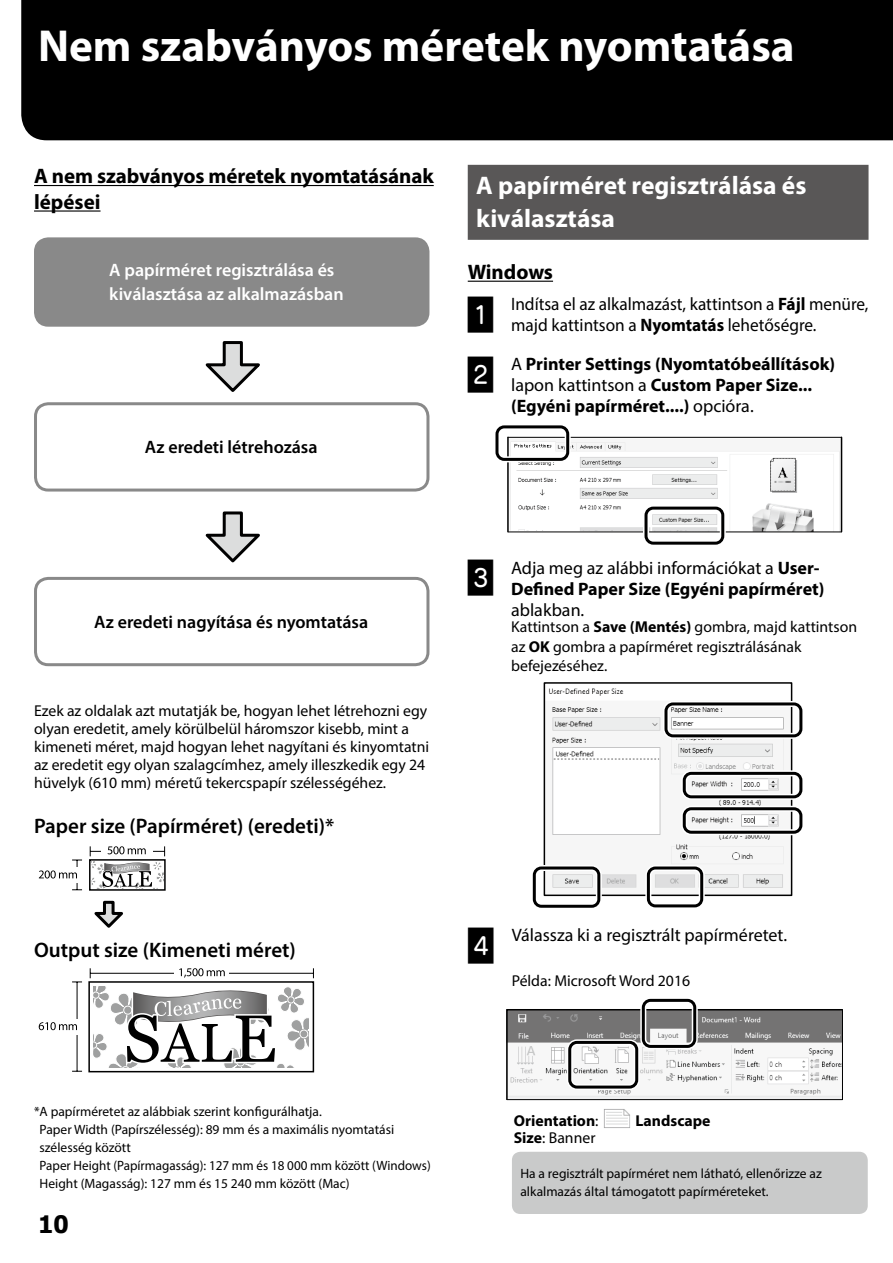
<style>
.page{position:relative;width:893px;height:1263px;background:#fff}
.page>*{position:absolute;margin:0;border:0;box-sizing:border-box;transform-origin:0 0}
.t1{font:700 45px "Myriad Pro";color:#fff}
.t2{font:36px "JNB3 TP";color:#000}
.t3{font:700 25.5px/33px "Myriad Pro";color:#fff}
.t4{font:700 24px "Tahoma";color:#000}
.t5{font:600 21px "Myriad Pro";color:#000}
.t6{font:700 21px/25.5px "Myriad Pro";letter-spacing:-.005em;color:#000}
.t7{font:700 18px/21px "Myriad Pro";color:#000}
.t8{font:18px/21px "Myriad Pro";color:#000;scale:.96 1}
.t9{font:600 18px/24px "Myriad Pro";color:#fff}
.t10{font:600 18px "Myriad Pro";color:#000}
.t11{font:18px "Myriad Pro";color:#000}
.t12{font:15.75px/18px "Myriad Pro";color:#000}
.t13{font:700 15.75px "Myriad Pro";color:#000}
.t14{font:13.5px/18px "Myriad Pro";color:#000}
.s1{font-weight:700}
.s2{font-weight:400}
</style>
<div class="page">
<div style="left:21px;top:0;width:872px;height:140px;background:#000"></div>
<hr style="left:34px;top:185px;width:400px;height:1px;background:#000">
<hr style="left:34px;top:210px;width:67px;height:2px;background:#000">
<div style="left:36px;top:239px;width:392px;height:86px;background:#898989;border-radius:13px"></div>
<div style="left:34px;top:237px;width:395px;height:90px;border:3px solid #898989;border-radius:13px"></div>
<div style="left:34px;top:402px;width:395px;height:89px;border:3px solid #898989;border-radius:13px"></div>
<div style="left:34px;top:577px;width:395px;height:89px;border:3px solid #898989;border-radius:13px"></div>
<hr style="left:77px;top:860px;width:1px;height:30px;background:#000">
<div style="left:34px;top:867px;width:51px;height:16px;background:#fff"></div>
<svg style="left:39px;top:870px;width:38px;height:8px"></svg>
<svg style="left:89px;top:859px;width:77px;height:32px"></svg>
<svg style="left:90px;top:846px;width:75px;height:45px"></svg>
<hr style="left:77px;top:982px;width:1px;height:89px;background:#000">
<div style="left:34px;top:1019px;width:51px;height:15px;background:#fff"></div>
<svg style="left:39px;top:1022px;width:38px;height:8px"></svg>
<svg style="left:90px;top:968px;width:224px;height:104px"></svg>
<svg style="left:94px;top:900px;width:29px;height:28px"></svg>
<div style="left:468px;top:165px;width:400px;height:75px;background:#595757"></div>
<hr style="left:468px;top:281px;width:85px;height:1px;background:#000">
<img style="left:508px;top:436px;width:334px;height:95px">
<hr style="left:508px;top:437px;width:333px;height:1px;background:#000">
<hr style="left:508px;top:531px;width:333px;height:1px;background:#000">
<hr style="left:841px;top:437px;width:1px;height:95px;background:#000">
<hr style="left:507px;top:437px;width:2px;height:95px;background:#000">
<div style="left:643px;top:505px;width:83px;height:41px;border:6px solid #fff;border-radius:7px"></div>
<div style="left:644px;top:507px;width:80px;height:38px;border:3px solid #000;border-radius:7px"></div>
<div style="left:494px;top:424px;width:77px;height:38px;border:6px solid #fff;border-radius:7px"></div>
<div style="left:495px;top:425px;width:74px;height:36px;border:3px solid #000;border-radius:7px"></div>
<img style="left:549px;top:688px;width:235px;height:200px">
<div style="left:544px;top:682px;width:248px;height:214px;border:2px solid #000"></div>
<div style="left:663px;top:701px;width:141px;height:38px;border:6px solid #fff;border-radius:7px"></div>
<div style="left:664px;top:702px;width:138px;height:35px;border:3px solid #000;border-radius:7px"></div>
<div style="left:681px;top:770px;width:123px;height:30px;border:6px solid #fff;border-radius:7px"></div>
<div style="left:683px;top:772px;width:119px;height:26px;border:3px solid #000;border-radius:7px"></div>
<div style="left:681px;top:806px;width:123px;height:29px;border:6px solid #fff;border-radius:7px"></div>
<div style="left:683px;top:807px;width:119px;height:27px;border:3px solid #000;border-radius:7px"></div>
<div style="left:531px;top:865px;width:71px;height:44px;border:6px solid #fff;border-radius:7px"></div>
<div style="left:533px;top:866px;width:67px;height:42px;border:3px solid #000;border-radius:7px"></div>
<div style="left:645px;top:865px;width:60px;height:44px;border:6px solid #fff;border-radius:7px"></div>
<div style="left:647px;top:866px;width:56px;height:41px;border:3px solid #000;border-radius:7px"></div>
<svg style="left:506px;top:1009px;width:337px;height:91px"></svg>
<div style="left:567px;top:1039px;width:73px;height:51px;border:6px solid #fff;border-radius:7px"></div>
<div style="left:568px;top:1041px;width:70px;height:47px;border:3px solid #000;border-radius:7px"></div>
<div style="left:640px;top:997px;width:58px;height:52px;border:6px solid #fff;border-radius:7px"></div>
<div style="left:642px;top:999px;width:54px;height:49px;border:3px solid #000;border-radius:7px"></div>
<img style="left:604px;top:1109px;width:26px;height:19px">
<div style="left:512px;top:1152px;width:356px;height:62px;background:#c9caca;border-radius:9px"></div>
<svg style="left:205px;top:341px;width:55px;height:51px"></svg>
<svg style="left:205px;top:511px;width:55px;height:52px"></svg>
<h1 class="t1" style="left:38px;top:16px;width:758px">Nem szabványos méretek nyomtatása</h1>
<h3 class="t6" style="left:34px;top:163px;width:401px">A nem szabványos méretek nyomtatásának lépései</h3>
<p class="t9" style="left:109px;top:258px;width:236px">A papírméret regisztrálása és kiválasztása az alkalmazásban</p>
<p class="t10" style="left:145px;top:435px;width:174px">Az eredeti létrehozása</p>
<h3 class="t3" style="left:476px;top:169px;width:332px">A papírméret regisztrálása és kiválasztása</h3>
<h3 class="t6" style="left:468px;top:259px;width:87px">Windows</h3>
<h2 class="t2" style="left:468px;top:296px;width:30px">A</h2>
<p class="t8" style="left:511px;top:294px;width:374px">Indítsa el az alkalmazást, kattintson a <span class="s1">Fájl</span> menüre, majd kattintson a <span class="s1">Nyomtatás</span> lehetőségre.</p>
<h2 class="t2" style="left:468px;top:356px;width:30px">B</h2>
<p class="t7" style="left:511px;top:353px;width:326px"><span class="s2">A</span> Printer Settings (Nyomtatóbeállítások) <span class="s2">lapon kattintson a</span> Custom Paper Size... (Egyéni papírméret....) <span class="s2">opcióra.</span></p>
<p class="t10" style="left:94px;top:610px;width:275px">Az eredeti nagyítása és nyomtatása</p>
<p class="t12" style="left:34px;top:701px;width:397px">Ezek az oldalak azt mutatják be, hogyan lehet létrehozni egy olyan eredetit, amely körülbelül háromszor kisebb, mint a kimeneti méret, majd hogyan lehet nagyítani és kinyomtatni az eredetit egy olyan szalagcímhez, amely illeszkedik egy 24 hüvelyk (610 mm) méretű tekercspapír szélességéhez.</p>
<h3 class="t5" style="left:34px;top:812px;width:302px">Paper size (Papírméret) (eredeti)*</h3>
<h3 class="t5" style="left:34px;top:936px;width:263px">Output size (Kimeneti méret)</h3>
<h2 class="t2" style="left:468px;top:560px;width:30px">C</h2>
<p class="t7" style="left:511px;top:557px;width:315px"><span class="s2">Adja meg az alábbi információkat a</span> User-<br>Defined Paper Size (Egyéni papírméret)</p>
<p class="t11" style="left:511px;top:599px;width:75px">ablakban.</p>
<p class="t12" style="left:511px;top:617px;width:347px;line-height:19.5px">Kattintson a <span class="s1">Save (Mentés)</span> gombra, majd kattintson az <span class="s1">OK</span> gombra a papírméret regisztrálásának befejezéséhez.</p>
<h2 class="t2" style="left:468px;top:927px;width:30px">D</h2>
<p class="t11" style="left:512px;top:924px;width:277px">Válassza ki a regisztrált papírméretet.</p>
<p class="t12" style="left:512px;top:972px;width:180px">Példa: Microsoft Word 2016</p>
<p class="t14" style="left:40px;top:1102px;width:393px;text-indent:-6px">*A papírméretet az alábbiak szerint konfigurálhatja.<br>Paper Width (Papírszélesség): 89 mm és a maximális nyomtatási szélesség között<br>Paper Height (Papírmagasság): 127 mm és 18 000 mm között (Windows)<br>Height (Magasság): 127 mm és 15 240 mm között (Mac)</p>
<h3 class="t4" style="left:38px;top:1207px;width:32px">10</h3>
<p class="t13" style="left:514px;top:1110px;width:86px">Orientation<span class="s2">:</span></p>
<p class="t13" style="left:635px;top:1110px;width:77px">Landscape</p>
<p class="t12" style="left:514px;top:1129px;width:83px"><span class="s1">Size</span>: Banner</p>
<p class="t14" style="left:520px;top:1165px;width:303px">Ha a regisztrált papírméret nem látható, ellenőrizze az alkalmazás által támogatott papírméreteket.</p>
</div>
